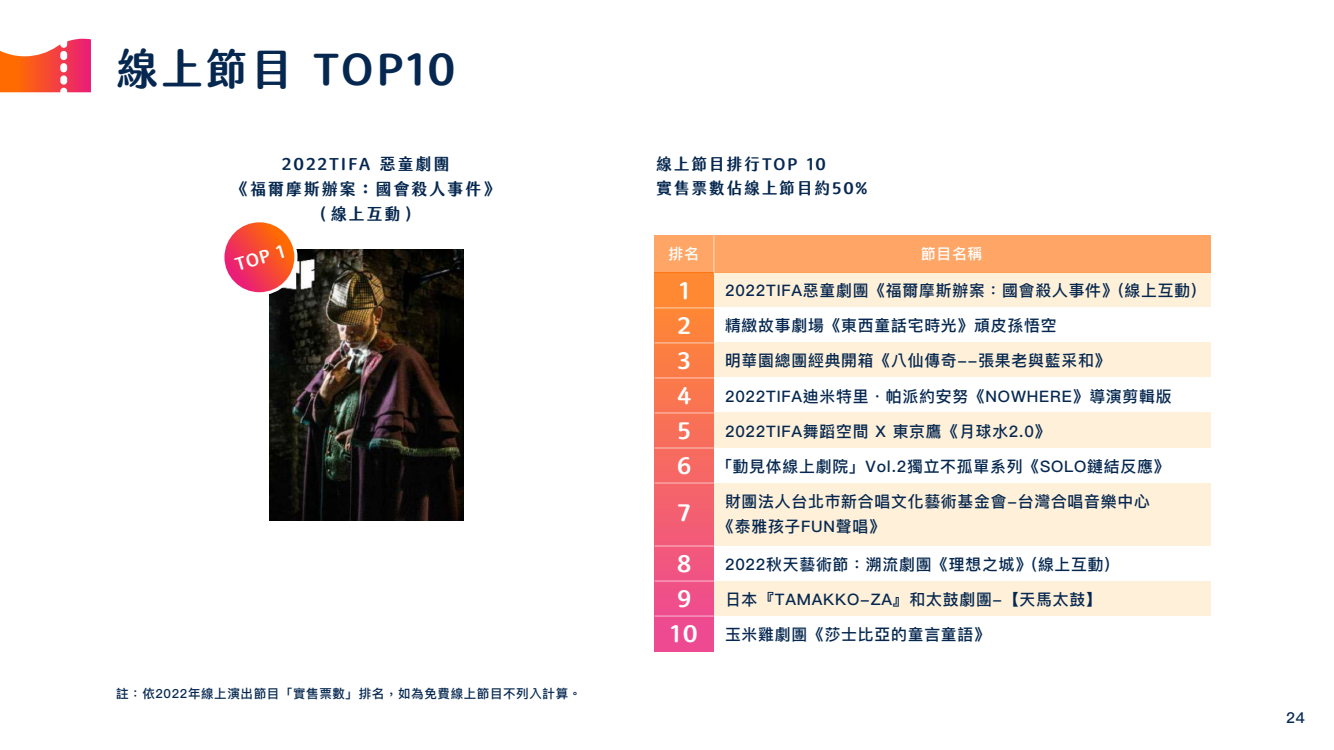
<style>
.page{position:relative;width:1334px;height:750px;background:#fff}
.page>*{position:absolute;margin:0;border:0;box-sizing:border-box;transform-origin:0 0}
.t1{font:42.56px "jf jinxuanlatte 1.0 bold";letter-spacing:.05em;color:#062850}
.t2{font:22.75px/35.1px "jf jinxuanlatte 1.0 bold";color:#fff;text-align:justify}
.t3{font:700 20.62px "Gen Jyuu Gothic";color:#fff}
.t4{font:17.31px "jf jinxuanlatte 1.0 bold";color:#fff}
.t5{font:16.31px/25.1px "jf jinxuanlatte 1.0 bold";letter-spacing:.1em;color:#062850;text-align:center}
.t6{font:16px/24.6px "jf jinxuanlatte 1.0 bold";letter-spacing:.1em;color:#062850}
.t7{font:500 15.81px "Ping Fang TC";letter-spacing:.05em;color:#062850}
.t8{font:500 15px "Ping Fang TC";color:#062850}
.t9{font:500 14.88px "Ping Fang TC";letter-spacing:.05em;color:#fff}
.t10{font:500 12.5px "Ping Fang TC";letter-spacing:.05em;color:#062850}
</style>
<div class="page">
<svg style="left:0;top:39px;width:91px;height:53px"></svg>
<img style="left:270px;top:250px;width:193px;height:270px">
<div style="left:221px;top:219px;width:76px;height:76px;border:6px solid #fff;border-radius:50%"></div>
<svg style="left:224px;top:222px;width:70px;height:70px;background:#f4463d"></svg>
<div style="left:713px;top:273px;width:497px;height:35px;background:#fff0d9"></div>
<div style="left:713px;top:343px;width:497px;height:35px;background:#fff0d9"></div>
<div style="left:713px;top:413px;width:497px;height:35px;background:#fff0d9"></div>
<div style="left:713px;top:483px;width:497px;height:63px;background:#fff0d9"></div>
<div style="left:713px;top:581px;width:497px;height:35px;background:#fff0d9"></div>
<div style="left:654px;top:273px;width:59px;height:378px;background:linear-gradient(to bottom,#ff8d2c,#ed4697)"></div>
<hr style="left:654px;top:307px;width:59px;height:2px;background:#fff">
<hr style="left:654px;top:342px;width:59px;height:2px;background:#fff">
<hr style="left:654px;top:377px;width:59px;height:2px;background:#fff">
<hr style="left:654px;top:412px;width:59px;height:2px;background:#fff">
<hr style="left:654px;top:447px;width:59px;height:2px;background:#fff">
<hr style="left:654px;top:482px;width:59px;height:2px;background:#fff">
<hr style="left:654px;top:545px;width:59px;height:2px;background:#fff">
<hr style="left:654px;top:580px;width:59px;height:2px;background:#fff">
<hr style="left:654px;top:615px;width:59px;height:2px;background:#fff">
<div style="left:654px;top:235px;width:556px;height:38px;background:#ffa666"></div>
<hr style="left:713px;top:235px;width:1px;height:38px;background:#fff">
<h1 class="t1" style="left:116px;top:45px;width:341px">線上節目 TOP10</h1>
<p class="t5" style="left:232px;top:152px;width:269px">2022TIFA 惡童劇團<br>《福爾摩斯辦案：國會殺人事件》（線上互動）</p>
<p class="t6" style="left:656px;top:152px;width:213px">線上節目排行TOP 10<br>實售票數佔線上節目約50%</p>
<h3 class="t3" style="left:226px;top:251px;width:62px;rotate:-17deg">TOP 1</h3>
<p class="t4" style="left:232px;top:256px;width:52px;rotate:-17deg">TOP 1</p>
<p class="t10" style="left:116px;top:685px;width:466px">註：依2022年線上演出節目「實售票數」排名，如為免費線上節目不列入計算。</p>
<p class="t9" style="left:668px;top:245px;width:32px">排名</p>
<p class="t9" style="left:920px;top:245px;width:63px">節目名稱</p>
<h2 class="t2" style="left:677px;top:274px;width:16px">1<br>2<br>3<br>4<br>5<br>6</h2>
<h2 class="t2" style="left:677px;top:495px;width:15px">7</h2>
<h2 class="t2" style="left:670px;top:547px;width:29px;text-align:left">8<br>9<br>10</h2>
<p class="t7" style="left:725px;top:281px;width:473px">2022TIFA惡童劇團《福爾摩斯辦案：國會殺人事件》(線上互動)</p>
<p class="t7" style="left:725px;top:316px;width:333px">精緻故事劇場《東西童話宅時光》頑皮孫悟空</p>
<p class="t7" style="left:725px;top:351px;width:387px">明華園總團經典開箱《八仙傳奇--張果老與藍采和》</p>
<p class="t7" style="left:725px;top:386px;width:448px">2022TIFA迪米特里．帕派約安努《NOWHERE》導演剪輯版</p>
<p class="t7" style="left:725px;top:421px;width:327px">2022TIFA舞蹈空間 X 東京鷹《月球水2.0》</p>
<p class="t7" style="left:716px;top:456px;width:455px">「動見体線上劇院」Vol.2獨立不孤單系列《SOLO鏈結反應》</p>
<p class="t7" style="left:725px;top:491px;width:426px">財團法人台北市新合唱文化藝術基金會-台灣合唱音樂中心</p>
<p class="t7" style="left:718px;top:516px;width:168px">《泰雅孩子FUN聲唱》</p>
<p class="t7" style="left:725px;top:554px;width:386px">2022秋天藝術節：溯流劇團《理想之城》(線上互動)</p>
<p class="t7" style="left:725px;top:589px;width:378px">日本『TAMAKKO-ZA』和太鼓劇團-【天馬太鼓】</p>
<p class="t7" style="left:725px;top:624px;width:266px">玉米雞劇團《莎士比亞的童言童語》</p>
<p class="t8" style="left:1286px;top:708px;width:20px">24</p>
</div>
